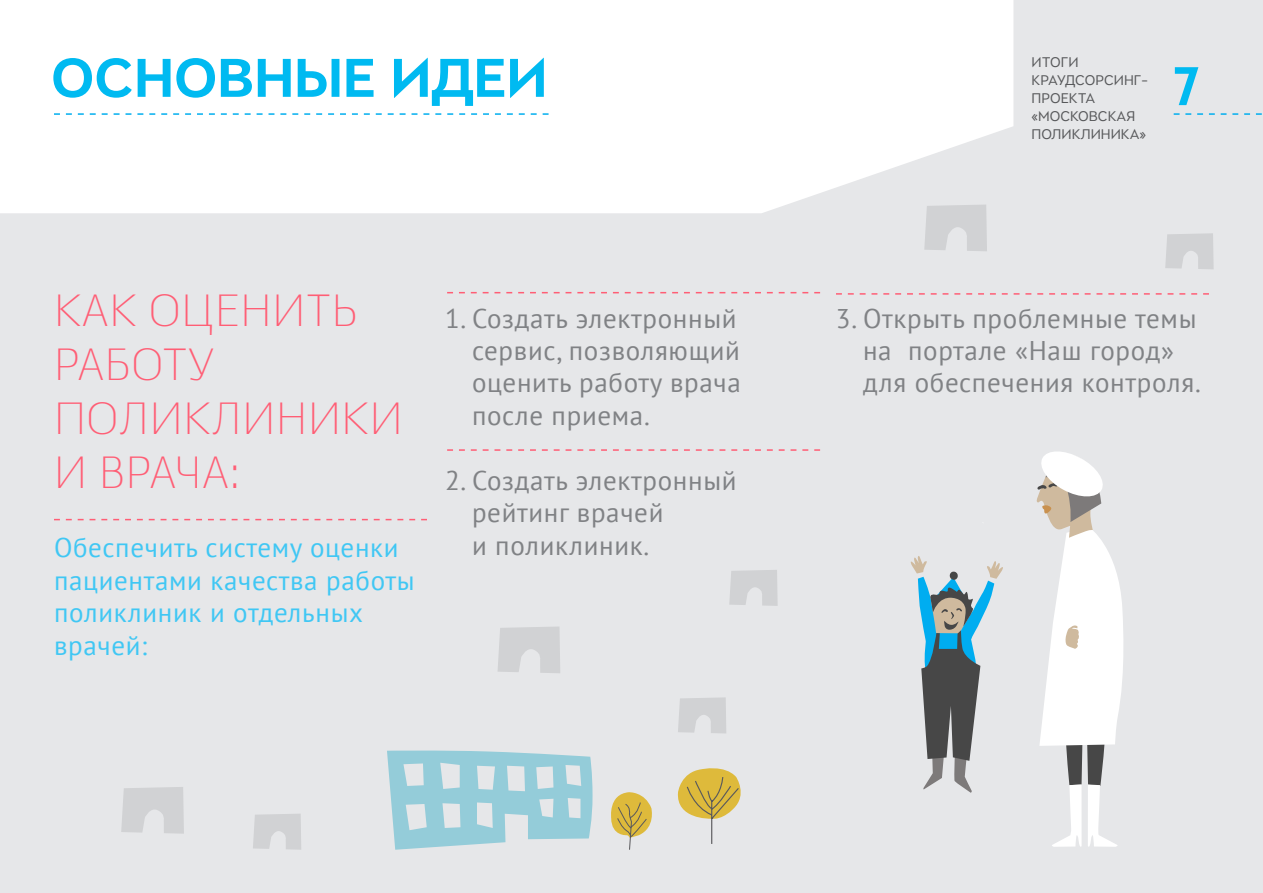
<style>
.page{position:relative;width:1263px;height:893px;background:#e6e7e9}
.page>*{position:absolute;margin:0;border:0;box-sizing:border-box;transform-origin:0 0}
.t1{font:700 58.35px "Littera Plain";color:#00baf1}
.t2{font:300 45px/54px "ALS Ekibastuz";color:#ff5e75}
.t3{font:27px/32.4px "PT Sans";letter-spacing:.025em;color:#808285}
.t4{font:27px/32.4px "PT Sans";letter-spacing:.025em;color:#40c7f4}
.t5{font:15px/18px "Littera Plain";color:#57585a}
</style>
<div class="page">
<div style="left:0;top:0;width:1013px;height:213px;background:#fff"></div>
<svg style="left:54px;top:113px;width:495px;height:2px"></svg>
<svg style="left:54px;top:519px;width:373px;height:1px"></svg>
<svg style="left:447px;top:292px;width:373px;height:1px"></svg>
<svg style="left:447px;top:449px;width:373px;height:2px"></svg>
<svg style="left:836px;top:293px;width:373px;height:2px"></svg>
<svg style="left:1174px;top:113px;width:88px;height:2px"></svg>
<svg style="left:677px;top:768px;width:64px;height:76px"></svg>
<svg style="left:387px;top:750px;width:205px;height:100px"></svg>
<svg style="left:611px;top:792px;width:41px;height:58px"></svg>
<svg style="left:924px;top:205px;width:63px;height:46px"></svg>
<svg style="left:121px;top:787px;width:63px;height:47px"></svg>
<svg style="left:498px;top:627px;width:62px;height:46px"></svg>
<svg style="left:253px;top:814px;width:48px;height:36px"></svg>
<svg style="left:678px;top:697px;width:48px;height:36px"></svg>
<svg style="left:729px;top:570px;width:49px;height:36px"></svg>
<svg style="left:1165px;top:233px;width:48px;height:36px"></svg>
<svg style="left:1036px;top:451px;width:87px;height:396px"></svg>
<svg style="left:910px;top:556px;width:93px;height:237px"></svg>
<p class="t1" style="left:51px;top:42px;width:498px">ОСНОВНЫЕ ИДЕИ</p>
<p class="t5" style="left:1031px;top:53px;width:118px">ИТОГИ<br>КРАУДСОРСИНГ-<br>ПРОЕКТА «МОСКОВСКАЯ<br>ПОЛИКЛИНИКА»</p>
<h1 class="t1" style="left:1174px;top:50px;width:27px">7</h1>
<p class="t2" style="left:54px;top:283px;width:351px">КАК ОЦЕНИТЬ<br>РАБОТУ<br>ПОЛИКЛИНИКИ</p>
<p class="t2" style="left:54px;top:445px;width:189px">И ВРАЧА:</p>
<p class="t4" style="left:54px;top:531px;width:362px">Обеспечить систему оценки пациентами качества работы поликлиник и отдельных врачей:</p>
<p class="t3" style="left:472px;top:301px;width:270px;text-indent:-27px">1. Создать электронный сервис, позволяющий оценить работу врача после приема.</p>
<p class="t3" style="left:472px;top:463px;width:266px;text-indent:-27px">2. Создать электронный рейтинг врачей<br>и поликлиник.</p>
<p class="t3" style="left:863px;top:301px;width:339px;text-indent:-27px">3. Открыть проблемные темы на портале «Наш город» для обеспечения контроля.</p>
</div>
